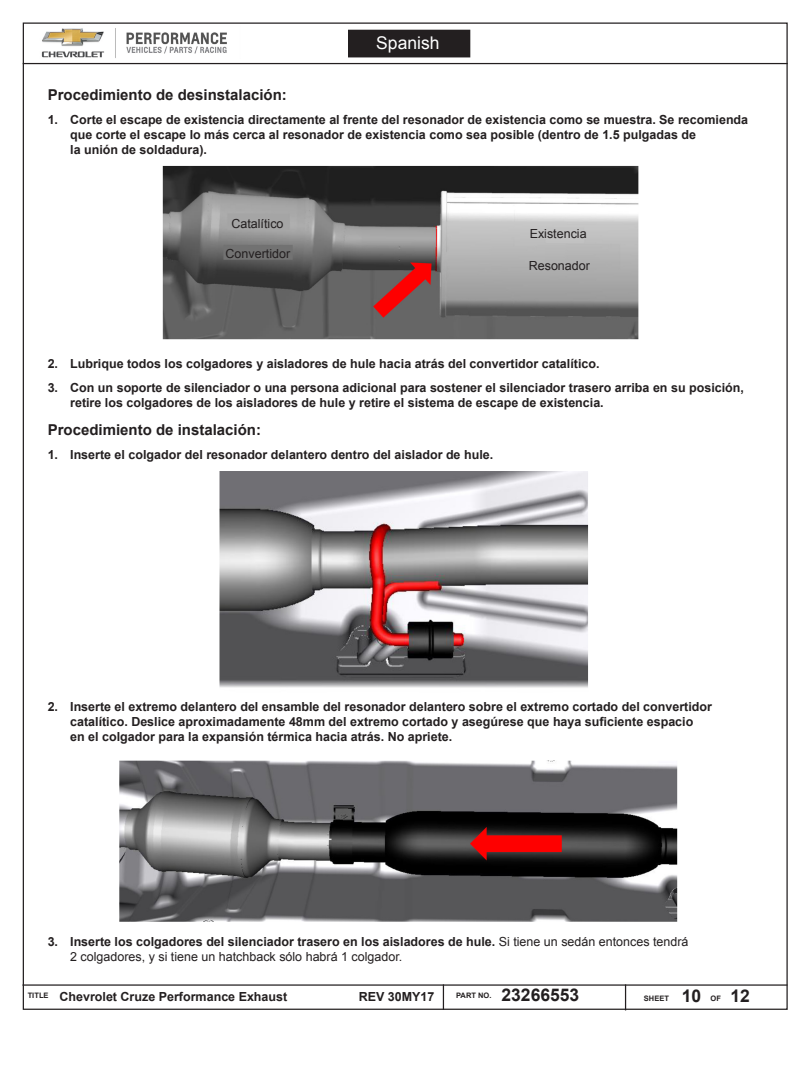
<style>
.page{position:relative;width:810px;height:1080px;background:#fff}
.page>*{position:absolute;margin:0;border:0;box-sizing:border-box;transform-origin:0 0}
.t1{font:700 17.5px "Arial";color:#231f20}
.t2{font:17.5px "Arial";color:#fff}
.para_text_italic{font:700 15px "Arial";color:#231f20}
.t3{font:700 12.5px/15px "Arial";color:#231f20}
.para_text_italic-2{font:12.5px/15px "Arial";color:#231f20}
.t4{font:700 7.5px "Arial";color:#231f20}
.s1{font-weight:700}
</style>
<div class="page">
<hr style="left:22px;top:984px;width:766px;height:2px;background:#231f20">
<svg style="left:443px;top:984px;width:1px;height:26px"></svg>
<svg style="left:625px;top:984px;width:1px;height:26px"></svg>
<hr style="left:23px;top:63px;width:765px;height:1px;background:#231f20">
<img style="left:41px;top:28px;width:186px;height:30px">
<div style="left:349px;top:30px;width:121px;height:27px;background:#231f20"></div>
<img style="left:162px;top:165px;width:477px;height:175px">
<img style="left:219px;top:471px;width:370px;height:217px">
<img style="left:119px;top:760px;width:559px;height:162px">
<h1 class="t2" style="left:376px;top:32px;width:65px">Spanish</h1>
<p class="para_text_italic" style="left:48px;top:85px;width:241px">Procedimiento de desinstalación:</p>
<p class="t3" style="left:70px;top:113px;width:680px;text-indent:-22px">1. Corte el escape de existencia directamente al frente del resonador de existencia como se muestra. Se recomienda que corte el escape lo más cerca al resonador de existencia como sea posible (dentro de 1.5 pulgadas de<br>la unión de soldadura).</p>
<p class="para_text_italic-2" style="left:231px;top:217px;width:54px">Catalítico</p>
<p class="para_text_italic-2" style="left:226px;top:246px;width:66px">Convertidor</p>
<p class="para_text_italic-2" style="left:530px;top:226px;width:58px">Existencia</p>
<p class="para_text_italic-2" style="left:529px;top:258px;width:63px">Resonador</p>
<p class="t3" style="left:48px;top:357px;width:553px">2. Lubrique todos los colgadores y aisladores de hule hacia atrás del convertidor catalítico.</p>
<p class="t3" style="left:70px;top:381px;width:675px;text-indent:-22px">3. Con un soporte de silenciador o una persona adicional para sostener el silenciador trasero arriba en su posición, retire los colgadores de los aisladores de hule y retire el sistema de escape de existencia.</p>
<p class="para_text_italic" style="left:48px;top:420px;width:215px">Procedimiento de instalación:</p>
<p class="t3" style="left:48px;top:448px;width:447px">1. Inserte el colgador del resonador delantero dentro del aislador de hule.</p>
<p class="t3" style="left:70px;top:699px;width:643px;text-indent:-22px">2. Inserte el extremo delantero del ensamble del resonador delantero sobre el extremo cortado del convertidor catalítico. Deslice aproximadamente 48mm del extremo cortado y asegúrese que haya suficiente espacio<br>en el colgador para la expansión térmica hacia atrás. No apriete.</p>
<p class="para_text_italic-2" style="left:70px;top:935px;width:620px;text-indent:-22px"><span class="s1">3. Inserte los colgadores del silenciador trasero en los aisladores de hule.</span> Si tiene un sedán entonces tendrá<br>2 colgadores, y si tiene un hatchback sólo habrá 1 colgador.</p>
<p class="t3" style="left:28px;top:989px;width:261px"><sup>TITLE</sup> Chevrolet Cruze Performance Exhaust</p>
<p class="t3" style="left:359px;top:989px;width:77px">REV 30MY17</p>
<p class="t4" style="left:456px;top:991px;width:37px">PART NO.</p>
<h1 class="t1" style="left:502px;top:983px;width:79px">23266553</h1>
<p class="t4" style="left:644px;top:993px;width:27px">SHEET</p>
<p class="t4" style="left:711px;top:993px;width:12px">OF</p>
<h1 class="t1" style="left:682px;top:985px;width:21px">10</h1>
<h1 class="t1" style="left:730px;top:985px;width:21px">12</h1>
</div>
